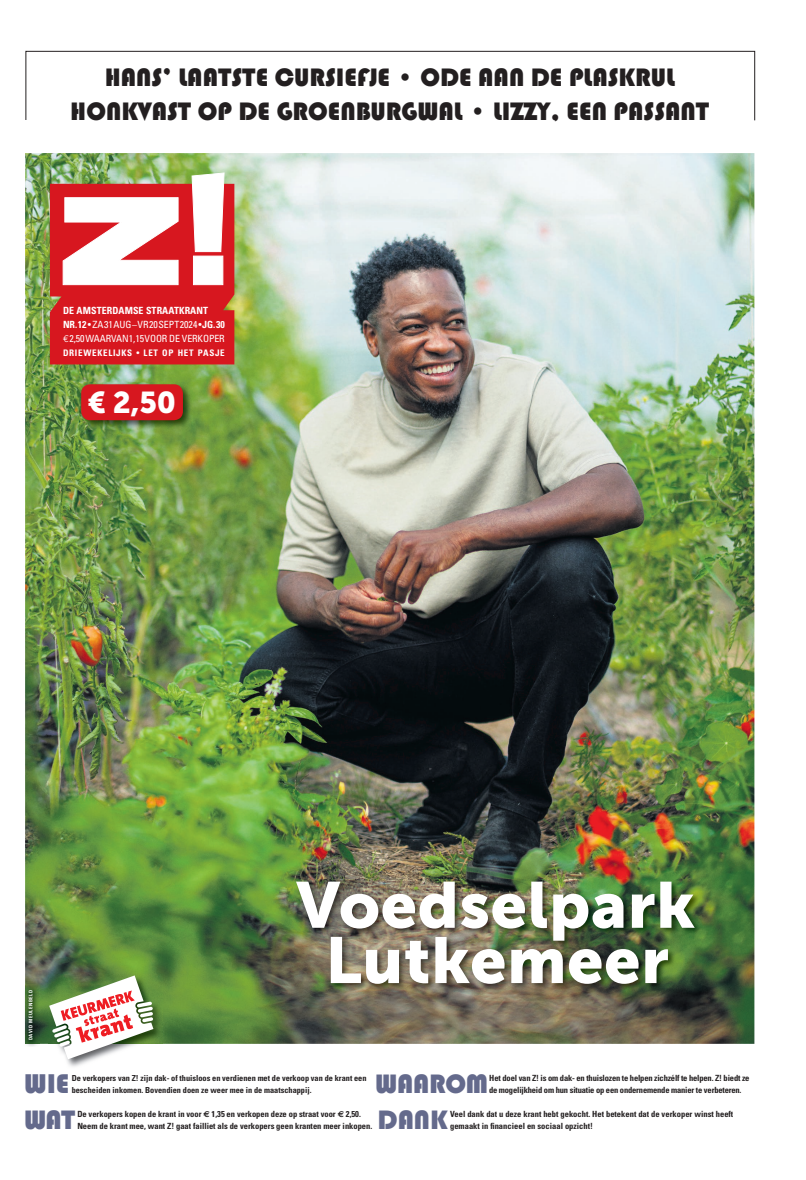
<style>
.page{position:relative;width:806px;height:1180px;background:#fff}
.page>*{position:absolute;margin:0;border:0;box-sizing:border-box;transform-origin:0 0}
.t1{font:64.5px/55.2px "Museo Sans 900";letter-spacing:.01em;color:#fff;text-align:center}
.t2{font:30px "Museo Sans 900";color:#fff}
.t3{font:27.9px "Bauhaus 93";color:#646a8c}
.t4{font:27.4px "Bauhaus 93";letter-spacing:-.01em;color:#646a8c}
.t5{font:26px/34px "Bauhaus 93";color:#231f20;text-align:center}
.t6{font:condensed 9.9px/14px "Univers";letter-spacing:-.01em;color:#fff}
.t7{font:700 condensed 9px "Univers";letter-spacing:.08em;color:#fff}
.t8{font:700 condensed 8.5px/12px "Univers";color:#231f20}
.t9{font:700 condensed 8.5px/12px "Univers";letter-spacing:-.02em;color:#231f20}
.t10{font:700 condensed 8.3px/12px "Univers";color:#231f20}
.t11{font:700 condensed 5px "Univers";letter-spacing:.1em;color:#fff}
.s1{font-weight:700}
.s2{font-family:"Euro Mono";font-stretch:normal}
.s3{font-weight:400}
.s4{font-family:"Euro Sans";font-stretch:normal}
</style>
<div class="page">
<img style="left:25px;top:153px;width:729px;height:890px">
<img style="left:294px;top:879px;width:407px;height:112px">
<svg style="left:25px;top:51px;width:729px;height:69px"></svg>
<img style="left:25px;top:1043px;width:14px;height:3px">
<img style="left:25px;top:985px;width:14px;height:58px">
<img style="left:80px;top:383px;width:112px;height:47px">
<div style="left:81px;top:384px;width:102px;height:36px;background:#d7171f;border-radius:9px"></div>
<svg style="left:50px;top:172px;width:184px;height:192px"></svg>
<img style="left:48px;top:974px;width:114px;height:93px">
<svg style="left:49px;top:975px;width:104px;height:84px"></svg>
<h3 class="t5" style="left:70px;top:61px;width:640px">HANS’ LAATSTE CURSIEFJE • ODE AAN DE PLASKRUL<br>HONKVAST OP DE GROENBURGWAL • LIZZY, EEN PASSANT</h3>
<p class="t6" style="left:63px;top:303px;width:163px"><span class="s1">DE AMSTERDAMSE STRAATKRANT<br>NR. 12</span> • ZA 31 AUG – VR 20 SEPT 2024 • <span class="s1">JG. 30 </span><span class="s2">€</span>2,50 WAARVAN 1,15 VOOR DE VERKOPER</p>
<p class="t7" style="left:63px;top:347px;width:163px">DRIEWEKELIJKS <span class="s3">•</span> LET OP HET PASJE</p>
<h2 class="t2" style="left:88px;top:385px;width:90px">€ 2,50</h2>
<p class="t11" style="left:27px;top:1040px;width:52px;rotate:-90deg">DAVID MEULENBELD</p>
<h1 class="t1" style="left:296px;top:877px;width:399px">Voedselpark<br>Lutkemeer</h1>
<h3 class="t4" style="left:375px;top:1068px;width:114px">WAAROM</h3>
<p class="t9" style="left:488px;top:1071px;width:262px">Het doel van Z! is om dak- en thuislozen te helpen zichzélf te helpen. Z! biedt ze de mogelijkheid om hun situatie op een ondernemende manier te verbeteren.</p>
<h3 class="t4" style="left:377px;top:1104px;width:72px">DANK</h3>
<p class="t8" style="left:450px;top:1107px;width:284px">Veel dank dat u deze krant hebt gekocht. Het betekent dat de verkoper winst heeft gemaakt in financieel en sociaal opzicht!</p>
<h3 class="t3" style="left:24px;top:1067px;width:47px">WIE</h3>
<p class="t10" style="left:72px;top:1071px;width:296px">De verkopers van Z! zijn dak- of thuisloos en verdienen met de verkoop van de krant een bescheiden inkomen. Bovendien doen ze weer mee in de maatschappij.</p>
<h3 class="t4" style="left:24px;top:1104px;width:53px">WAT</h3>
<p class="t8" style="left:77px;top:1107px;width:296px">De verkopers kopen de krant in voor <span class="s4">€</span> 1,35 en verkopen deze op straat voor <span class="s4">€</span> 2,50.<br>Neem de krant mee, want Z! gaat failliet als de verkopers geen kranten meer inkopen.</p>
</div>
